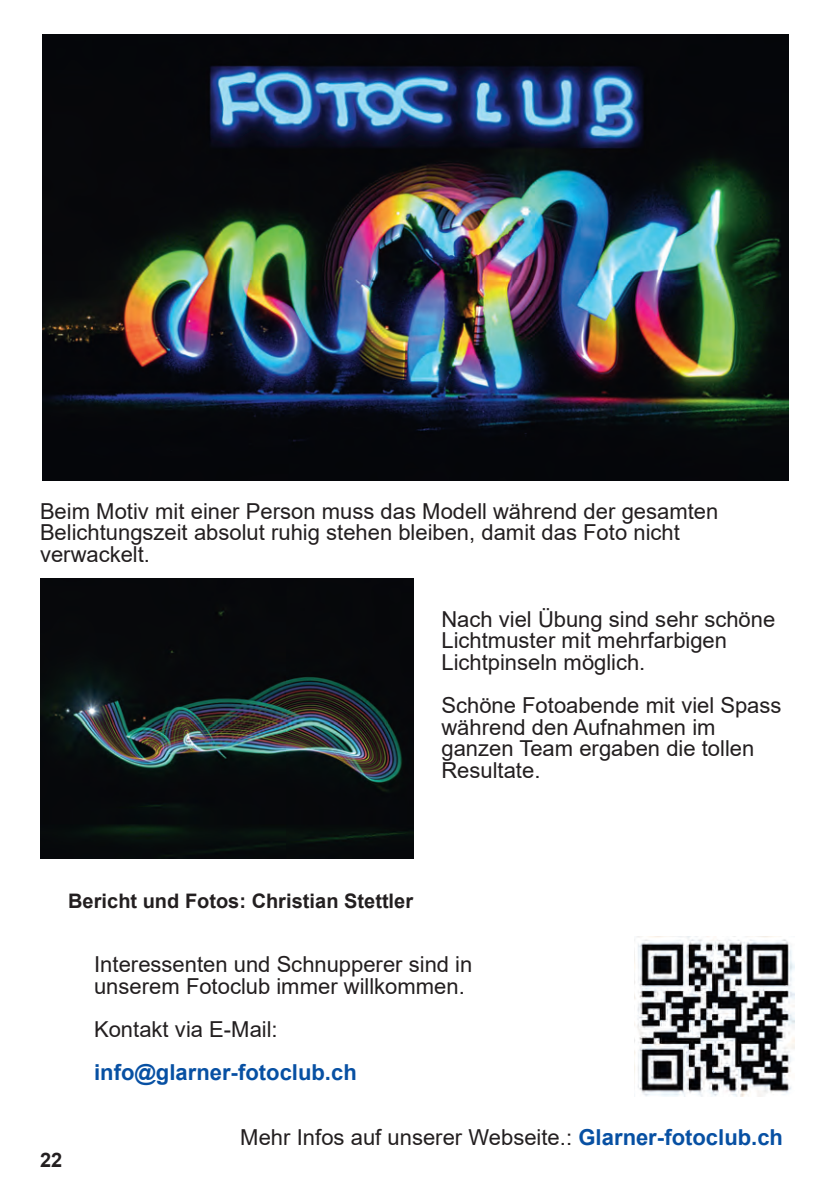
<style>
.page{position:relative;width:840px;height:1191px;background:#fff}
.page>*{position:absolute;margin:0;border:0;box-sizing:border-box;transform-origin:0 0}
.t1{font:22px/21.6px "Arial";color:#231f20}
.t2{font:700 22px "Arial";color:#0750a3}
.t3{font:700 20px "Arial";color:#231f20}
.s1{font-weight:700;color:#0750a3}
</style>
<div class="page">
<img style="left:634px;top:936px;width:160px;height:160px">
<img style="left:43px;top:34px;width:745px;height:446px">
<img style="left:40px;top:578px;width:373px;height:280px">
<p class="t1" style="left:40px;top:500px;width:679px">Beim Motiv mit einer Person muss das Modell während der gesamten<br>Belichtungszeit absolut ruhig stehen bleiben, damit das Foto nicht verwackelt.</p>
<p class="t1" style="left:441px;top:608px;width:335px">Nach viel Übung sind sehr schöne<br>Lichtmuster mit mehrfarbigen<br>Lichtpinseln möglich.</p>
<p class="t1" style="left:441px;top:694px;width:341px">Schöne Fotoabende mit viel Spass während den Aufnahmen im ganzen Team ergaben die tollen<br>Resultate.</p>
<p class="t3" style="left:68px;top:889px;width:346px">Bericht und Fotos: Christian Stettler</p>
<p class="t1" style="left:94px;top:954px;width:379px">Interessenten und Schnupperer sind in unserem Fotoclub immer willkommen.</p>
<p class="t1" style="left:94px;top:1018px;width:185px">Kontakt via E-Mail:</p>
<p class="t2" style="left:94px;top:1060px;width:264px">info@glarner-fotoclub.ch</p>
<p class="t3" style="left:40px;top:1148px;width:24px">22</p>
<p class="t1" style="left:240px;top:1126px;width:544px">Mehr Infos auf unserer Webseite.: <span class="s1">Glarner-fotoclub.ch</span></p>
</div>
